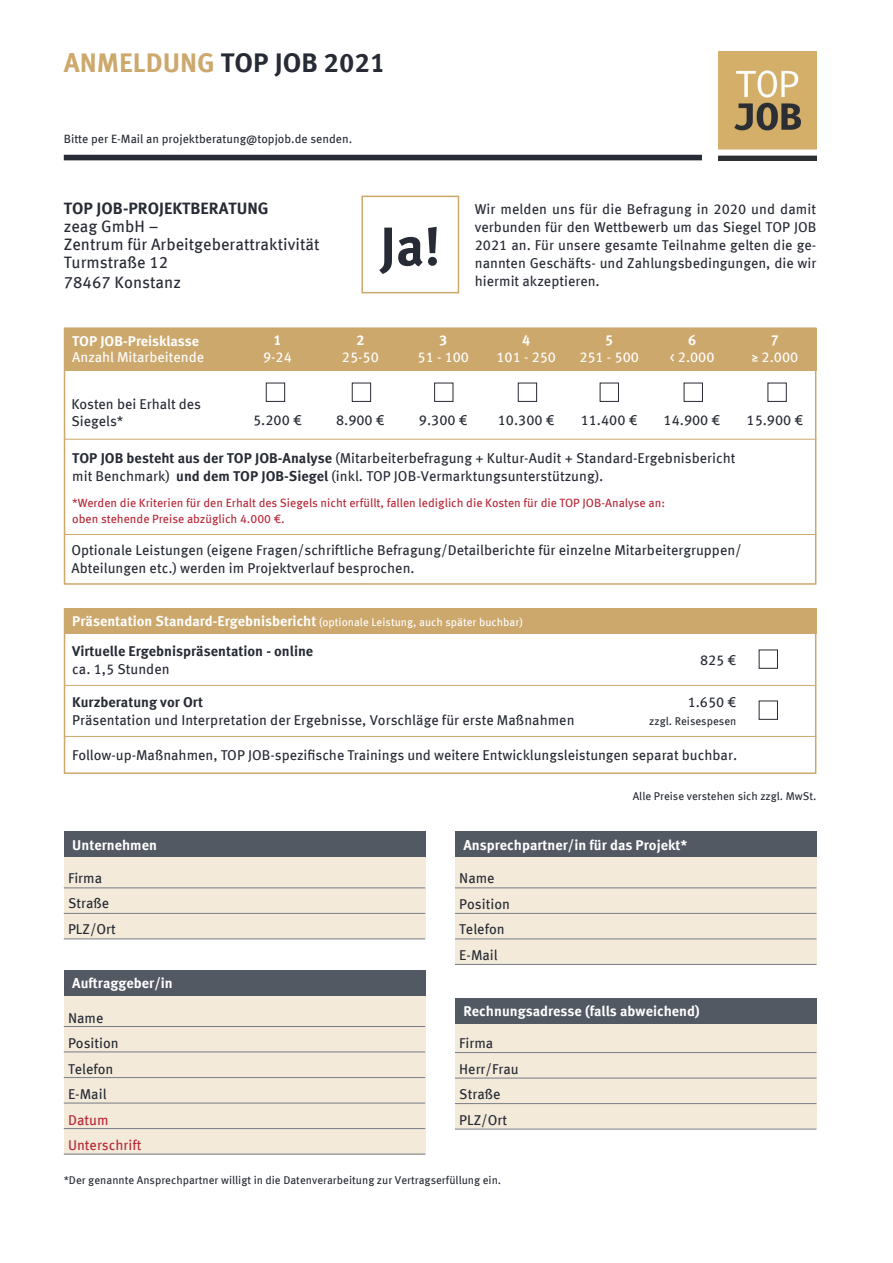
<style>
.page{position:relative;width:893px;height:1263px;background:#fff}
.page>*{position:absolute;margin:0;border:0;box-sizing:border-box;transform-origin:0 0}
.t1{font:700 54px "Meta Offc";color:#272b35}
.t2{font:700 27px "Meta Offc";color:#272b35}
.t3{font:16.5px/18px "Meta Offc";color:#272b35}
.t4{font:700 16.5px "Meta Offc";color:#272b35}
.t5{font:14.25px/25.5px "Meta Offc";color:#272b35}
.t6{font:700 14.25px "Meta Offc";color:#fff}
.t7{font:700 14.25px/18px "Meta Offc";color:#272b35}
.t8{font:14.25px "Meta Offc";color:#fff}
.t9{font:14.25px/25.5px "Meta Offc";color:#b72837}
.t10{font:12px/16.5px "Meta Offc";color:#b72837}
.t11{font:12px "Meta Offc";color:#272b35}
.t12{font:11.25px "Meta Offc";color:#272b35}
.t13{font:11.25px "Meta Offc";color:#fff}
.s1{color:#cda86c}
.s2{font-weight:700}
.s3{font-weight:700;font-size:14.25px}
.s4{font-style:inherit}
.s5{font-weight:400}
</style>
<div class="page">
<div style="left:64px;top:608px;width:752px;height:166px;border:2px solid #cda86c"></div>
<div style="left:64px;top:327px;width:752px;height:258px;border:2px solid #cda86c"></div>
<div style="left:455px;top:831px;width:361px;height:134px;background:#f3eada"></div>
<div style="left:455px;top:999px;width:361px;height:130px;background:#f3eada"></div>
<div style="left:64px;top:971px;width:361px;height:183px;background:#f3eada"></div>
<div style="left:64px;top:831px;width:361px;height:107px;background:#f3eada"></div>
<img style="left:719px;top:51px;width:97px;height:109px">
<div style="left:64px;top:155px;width:638px;height:5px;background:#272b35"></div>
<div style="left:361px;top:196px;width:98px;height:97px;border:2px solid #cda86c"></div>
<div style="left:759px;top:650px;width:19px;height:19px;background:#fff;border:1px solid #272b35"></div>
<div style="left:759px;top:701px;width:19px;height:19px;background:#fff;border:1px solid #272b35"></div>
<div style="left:64px;top:608px;width:752px;height:26px;background:#cda86c"></div>
<hr style="left:64px;top:685px;width:752px;height:1px;background:#cda86c">
<hr style="left:64px;top:736px;width:752px;height:1px;background:#cda86c">
<div style="left:64px;top:328px;width:752px;height:42px;background:#cda86c"></div>
<hr style="left:64px;top:534px;width:752px;height:1px;background:#cda86c">
<div style="left:767px;top:383px;width:20px;height:19px;background:#fff;border:1px solid #272b35"></div>
<div style="left:352px;top:383px;width:19px;height:19px;background:#fff;border:1px solid #272b35"></div>
<div style="left:434px;top:383px;width:19px;height:19px;background:#fff;border:1px solid #272b35"></div>
<div style="left:518px;top:383px;width:19px;height:19px;background:#fff;border:1px solid #272b35"></div>
<div style="left:600px;top:383px;width:19px;height:19px;background:#fff;border:1px solid #272b35"></div>
<div style="left:684px;top:383px;width:19px;height:19px;background:#fff;border:1px solid #272b35"></div>
<div style="left:266px;top:383px;width:19px;height:19px;background:#fff;border:1px solid #272b35"></div>
<div style="left:64px;top:970px;width:361px;height:25px;background:#535963"></div>
<div style="left:64px;top:831px;width:361px;height:26px;background:#535963"></div>
<hr style="left:64px;top:887px;width:361px;height:1px;background:#777d88">
<hr style="left:64px;top:913px;width:361px;height:1px;background:#777d88">
<hr style="left:64px;top:938px;width:361px;height:1px;background:#777d88">
<hr style="left:64px;top:1026px;width:361px;height:1px;background:#777d88">
<hr style="left:64px;top:1051px;width:361px;height:1px;background:#777d88">
<hr style="left:64px;top:1077px;width:361px;height:1px;background:#777d88">
<hr style="left:64px;top:1103px;width:361px;height:1px;background:#777d88">
<hr style="left:64px;top:1128px;width:361px;height:1px;background:#777d88">
<hr style="left:64px;top:1154px;width:361px;height:1px;background:#777d88">
<div style="left:455px;top:831px;width:361px;height:26px;background:#535963"></div>
<hr style="left:455px;top:887px;width:361px;height:1px;background:#777d88">
<hr style="left:455px;top:913px;width:361px;height:1px;background:#777d88">
<hr style="left:455px;top:938px;width:361px;height:1px;background:#777d88">
<hr style="left:455px;top:964px;width:361px;height:1px;background:#777d88">
<div style="left:455px;top:998px;width:361px;height:26px;background:#535963"></div>
<hr style="left:455px;top:1052px;width:361px;height:1px;background:#777d88">
<hr style="left:455px;top:1078px;width:361px;height:1px;background:#777d88">
<hr style="left:455px;top:1103px;width:361px;height:1px;background:#777d88">
<hr style="left:455px;top:1129px;width:361px;height:1px;background:#777d88">
<hr style="left:64px;top:439px;width:752px;height:1px;background:#cda86c">
<h2 class="t2" style="left:64px;top:46px;width:323px"><span class="s1">ANMELDUNG</span> TOP JOB 2021</h2>
<p class="t11" style="left:64px;top:132px;width:290px">Bitte per E-Mail an projektberatung@topjob.de senden.</p>
<p class="t4" style="left:64px;top:198px;width:206px">TOP JOB-PROJEKTBERATUNG</p>
<p class="t3" style="left:64px;top:218px;width:257px">zeag GmbH –<br>Zentrum für Arbeitgeberattraktivität<br>Turmstraße 12</p>
<p class="t3" style="left:64px;top:273px;width:119px">78467 Konstanz</p>
<h1 class="t1" style="left:380px;top:214px;width:62px">Ja!</h1>
<p class="t5" style="left:475px;top:200px;width:343px;line-height:18px;text-align:justify">Wir melden uns für die Befragung in 2020 und damit verbunden für den Wettbewerb um das Siegel TOP JOB 2021 an. Für unsere gesamte Teilnahme gelten die ge&shy;nannten Geschäfts- und Zahlungsbedingungen, die wir hiermit akzeptieren.</p>
<p class="t6" style="left:72px;top:332px;width:128px">TOP JOB-Preisklasse</p>
<p class="t8" style="left:72px;top:349px;width:133px">Anzahl Mitarbeitende</p>
<p class="t5" style="left:72px;top:396px;width:131px;line-height:16.5px">Kosten bei Erhalt des<br>Siegels*</p>
<p class="t6" style="left:273px;top:332px;width:10px">1</p>
<p class="t8" style="left:263px;top:349px;width:30px">9-24</p>
<p class="t6" style="left:356px;top:332px;width:10px">2</p>
<p class="t8" style="left:342px;top:349px;width:38px">25-50</p>
<p class="t6" style="left:439px;top:332px;width:10px">3</p>
<p class="t8" style="left:418px;top:349px;width:53px">51 - 100</p>
<p class="t6" style="left:522px;top:332px;width:10px">4</p>
<p class="t8" style="left:496px;top:349px;width:61px">101 - 250</p>
<p class="t6" style="left:605px;top:332px;width:10px">5</p>
<p class="t8" style="left:579px;top:349px;width:61px">251 - 500</p>
<p class="t6" style="left:688px;top:332px;width:10px">6</p>
<p class="t8" style="left:670px;top:349px;width:46px">&lt; 2.000</p>
<p class="t6" style="left:771px;top:332px;width:10px">7</p>
<p class="t8" style="left:752px;top:349px;width:48px">≥ 2.000</p>
<p class="t5" style="left:253px;top:408px;width:50px">5.200 €</p>
<p class="t5" style="left:336px;top:408px;width:50px">8.900 €</p>
<p class="t5" style="left:419px;top:408px;width:50px">9.300 €</p>
<p class="t5" style="left:498px;top:408px;width:58px">10.300 €</p>
<p class="t5" style="left:581px;top:408px;width:58px">11.400 €</p>
<p class="t5" style="left:664px;top:408px;width:58px">14.900 €</p>
<p class="t5" style="left:747px;top:408px;width:58px">15.900 €</p>
<p class="t5" style="left:72px;top:449px;width:665px;line-height:18px"><span class="s2">TOP JOB besteht aus der TOP JOB-Analyse</span> (Mitarbeiterbefragung + Kultur-Audit + Standard-Ergebnisbericht mit Benchmark) <span class="s2">und dem TOP JOB-Siegel</span> (inkl. TOP JOB-Vermarktungsunterstützung).</p>
<p class="t10" style="left:72px;top:494px;width:594px">*Werden die Kriterien für den Erhalt des Siegels nicht erfüllt, fallen lediglich die Kosten für die TOP JOB-Analyse an: oben stehende Preise abzüglich 4.000 €.</p>
<p class="t5" style="left:72px;top:542px;width:672px;line-height:18px">Optionale Leistungen (eigene Fragen/schriftliche Befragung/Detailberichte für einzelne Mitarbeitergruppen/<br>Abteilungen etc.) werden im Projektverlauf besprochen.</p>
<p class="t13" style="left:72px;top:616px;width:452px"><span class="s3">Präsentation Standard-Ergebnisbericht</span> (optionale Leistung, auch später buchbar)</p>
<p class="t7" style="left:72px;top:642px;width:243px">Virtuelle Ergebnispräsentation <span class="s4">- online </span><span class="s5">ca. 1,5 Stunden</span></p>
<p class="t7" style="left:72px;top:693px;width:132px">Kurzberatung vor Ort</p>
<p class="t5" style="left:72px;top:707px;width:504px">Präsentation und Interpretation der Ergebnisse, Vorschläge für erste Maßnahmen</p>
<p class="t5" style="left:700px;top:647px;width:38px">825 €</p>
<p class="t5" style="left:688px;top:689px;width:50px">1.650 €</p>
<p class="t12" style="left:649px;top:714px;width:89px">zzgl. Reisespesen</p>
<p class="t5" style="left:72px;top:743px;width:666px">Follow-up-Maßnahmen, TOP JOB-spezifische Trainings und weitere Entwicklungsleistungen separat buchbar.</p>
<p class="t12" style="left:633px;top:789px;width:185px">Alle Preise verstehen sich zzgl. MwSt.</p>
<p class="t6" style="left:72px;top:836px;width:86px">Unternehmen</p>
<p class="t5" style="left:68px;top:865px;width:49px">Firma<br>Straße<br>PLZ/Ort</p>
<p class="t6" style="left:72px;top:975px;width:102px">Auftraggeber/in</p>
<p class="t5" style="left:68px;top:1005px;width:52px">Name<br>Position<br>Telefon<br>E-Mail</p>
<p class="t9" style="left:68px;top:1107px;width:75px">Datum<br>Unterschrift</p>
<p class="t6" style="left:463px;top:836px;width:225px">Ansprechpartner/in für das Projekt*</p>
<p class="t5" style="left:459px;top:866px;width:52px">Name<br>Position<br>Telefon<br>E-Mail</p>
<p class="t6" style="left:463px;top:1003px;width:238px">Rechnungsadresse (falls abweichend)</p>
<p class="t5" style="left:459px;top:1031px;width:61px">Firma<br>Herr/Frau<br>Straße<br>PLZ/Ort</p>
<p class="t12" style="left:64px;top:1174px;width:439px">*Der genannte Ansprechpartner willigt in die Datenverarbeitung zur Vertragserfüllung ein.</p>
</div>
